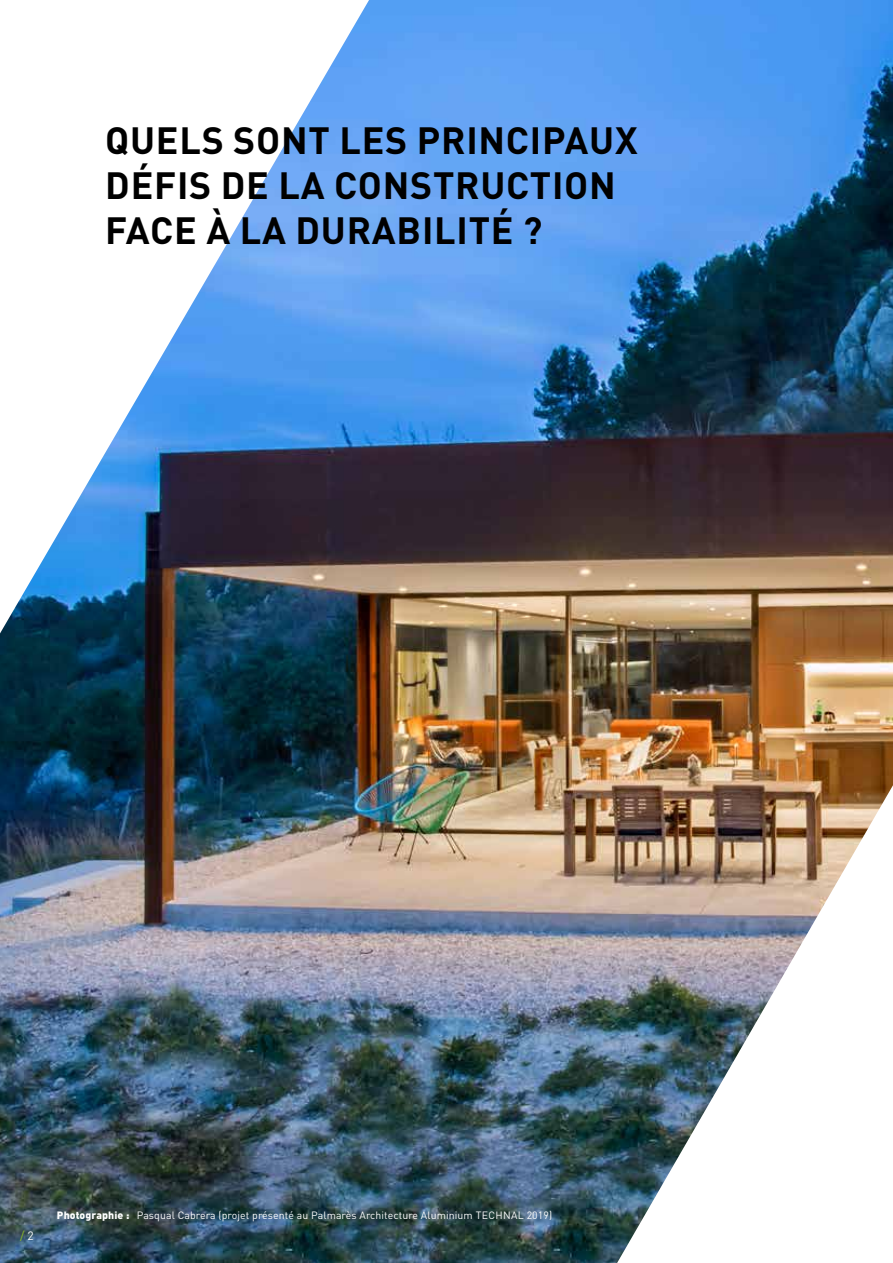
<style>
.page{position:relative;width:893px;height:1263px;background:#fff}
.page>*{position:absolute;margin:0;border:0;box-sizing:border-box;transform-origin:0 0}
.t1{font:700 37.5px/45px "DIN Pro";letter-spacing:.02em;color:#000}
.t2{font:12px "DIN Pro";color:#8dbe22}
.t3{font:10.5px "DIN Pro";letter-spacing:.01em;color:#fff}
.s1{color:#fff}
.s2{font-weight:900}
</style>
<div class="page">
<img style="left:0;top:0;width:893px;height:1263px">
<h1 class="t1" style="left:105px;top:114px;width:534px">QUELS SONT LES PRINCIPAUX<br>DÉFIS DE LA CONSTRUCTION<br>FACE À LA DURABILITÉ ?</h1>
<p class="t2" style="left:20px;top:1226px;width:15px">/ <span class="s1">2</span></p>
<p class="t3" style="left:57px;top:1206px;width:497px"><span class="s2">Photographie :</span> Pasqual Cabrera (projet présenté au Palmarès Architecture Aluminium TECHNAL 2019)</p>
</div>
